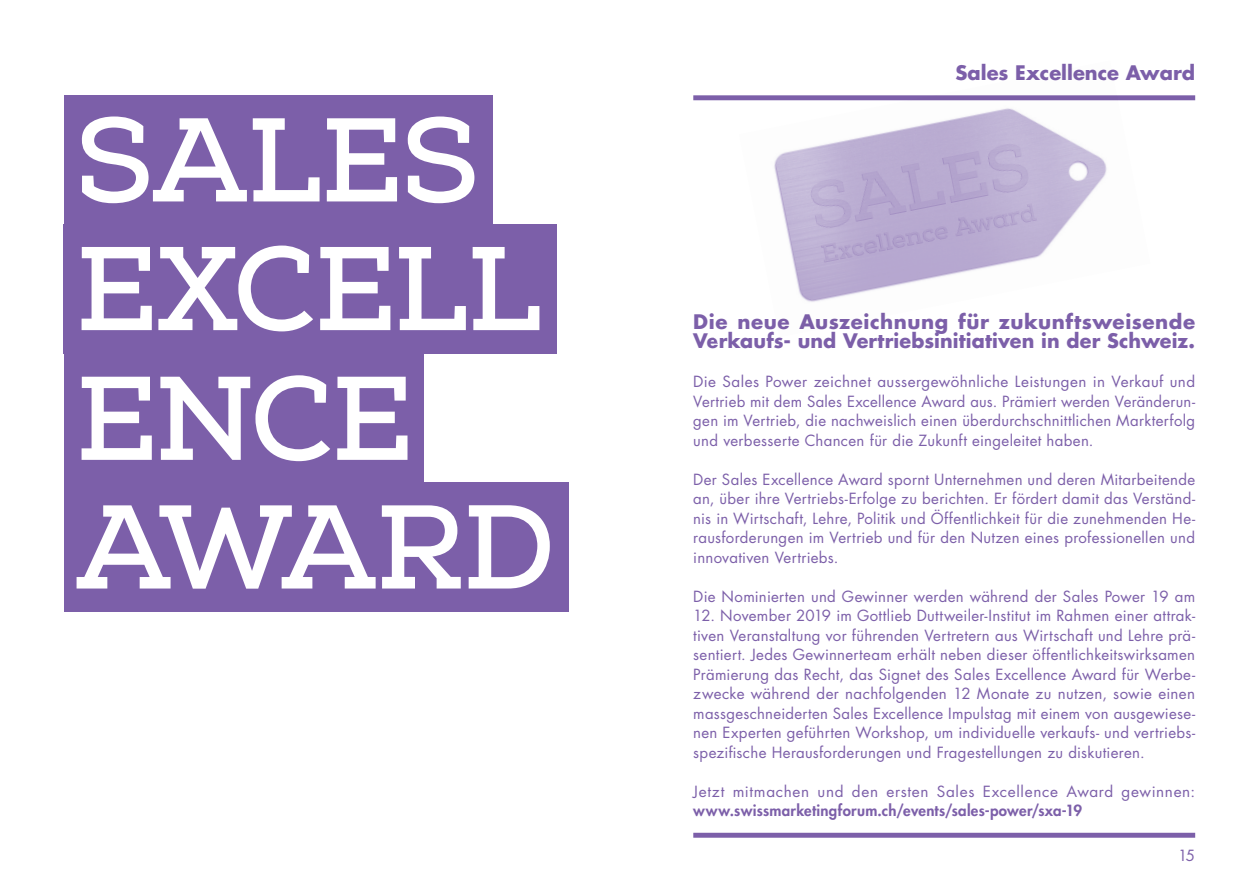
<style>
.page{position:relative;width:1259px;height:893px;background:#fff}
.page>*{position:absolute;margin:0;border:0;box-sizing:border-box;transform-origin:0 0}
.t1{font:700 118.8px/258.5px "Nexa Slab";letter-spacing:-.02em;color:#fff}
.t2{font:700 19.5px/19.5px "Futura Std";letter-spacing:.01em;color:#7c5fa9}
.t3{font:15px/19.5px "Futura Std";letter-spacing:.025em;color:#7c5fa9;text-align:justify}
.t4{font:15px "Futura Std";letter-spacing:.045em;color:#7c5fa9}
.t5{font:800 15px "Futura Std";letter-spacing:.02em;color:#7c5fa9}
</style>
<div class="page">
<div style="left:693px;top:833px;width:502px;height:5px;background:#7c5fa9"></div>
<div style="left:693px;top:95px;width:502px;height:5px;background:#7c5fa9"></div>
<div style="left:64px;top:95px;width:428px;height:129px;background:#7c5fa9"></div>
<div style="left:64px;top:353px;width:359px;height:130px;background:#7c5fa9"></div>
<div style="left:64px;top:224px;width:493px;height:129px;background:#7c5fa9"></div>
<div style="left:64px;top:482px;width:504px;height:129px;background:#7c5fa9"></div>
<img style="left:739px;top:95px;width:411px;height:207px">
<h1 class="t1" style="left:75px;top:34px;width:405px">SALES<br>ENCE</h1>
<h1 class="t1" style="left:75px;top:162px;width:469px">EXCELL</h1>
<h1 class="t1" style="left:75px;top:421px;width:482px">AWARD</h1>
<h2 class="t2" style="left:955px;top:63px;width:241px">Sales Excellence Award</h2>
<h2 class="t2" style="left:693px;top:311px;width:503px">Die neue Auszeichnung für zukunftsweisende<br>Verkaufs- und Vertriebsinitiativen in der Schweiz.</h2>
<p class="t3" style="left:693px;top:372px;width:503px">Die Sales Power zeichnet aussergewöhnliche Leistungen in Verkauf und Vertrieb mit dem Sales Excellence Award aus. Prämiert werden Veränderun&shy;gen im Vertrieb, die nachweislich einen überdurchschnittlichen Markterfolg und verbesserte Chancen für die Zukunft eingeleitet haben.</p>
<p class="t3" style="left:693px;top:470px;width:503px">Der Sales Excellence Award spornt Unternehmen und deren Mitarbeitende an, über ihre Vertriebs-Erfolge zu berichten. Er fördert damit das Verständ&shy;nis in Wirtschaft, Lehre, Politik und Öffentlichkeit für die zunehmenden He&shy;rausforderungen im Vertrieb und für den Nutzen eines professionellen und innovativen Vertriebs.</p>
<p class="t3" style="left:693px;top:587px;width:503px">Die Nominierten und Gewinner werden während der Sales Power 19 am</p>
<p class="t3" style="left:693px;top:606px;width:503px">12. November 2019 im Gottlieb Duttweiler-Institut im Rahmen einer attrak&shy;tiven Veranstaltung vor führenden Vertretern aus Wirtschaft und Lehre prä&shy;sentiert. Jedes Gewinnerteam erhält neben dieser öffentlichkeitswirksamen Prämierung das Recht, das Signet des Sales Excellence Award für Werbe&shy;zwecke während der nachfolgenden 12 Monate zu nutzen, sowie einen massgeschneiderten Sales Excellence Impulstag mit einem von ausgewiese&shy;nen Experten geführten Workshop, um individuelle verkaufs- und vertriebs&shy;spezifische Herausforderungen und Fragestellungen zu diskutieren.</p>
<p class="t4" style="left:693px;top:782px;width:503px">Jetzt mitmachen und den ersten Sales Excellence Award gewinnen:</p>
<p class="t5" style="left:693px;top:801px;width:390px">www.swissmarketingforum.ch/events/sales-power/sxa-19</p>
<p class="t3" style="left:1178px;top:846px;width:19px">15</p>
</div>
